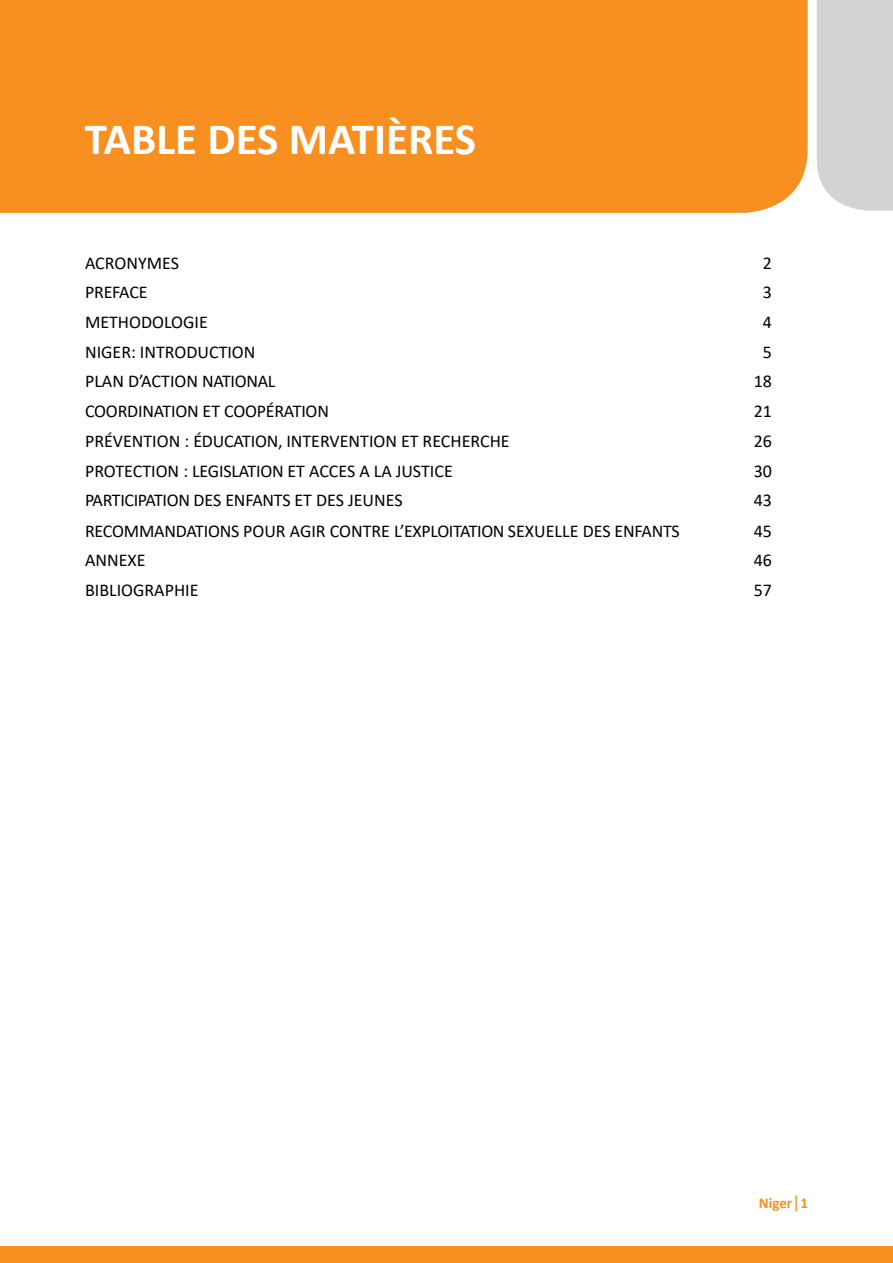
<style>
.page{position:relative;width:893px;height:1263px;background:#fff}
.page>*{position:absolute;margin:0;border:0;box-sizing:border-box;transform-origin:0 0}
.t1{font:700 45px "Calibri";color:#fff}
.t2{font:18px "Calibri";color:#000}
.t3{font:700 15px "Calibri";color:#f79020}
.s1{font-weight:400;font-size:18px}
</style>
<div class="page">
<div style="left:0;top:1246px;width:893px;height:17px;background:#f79020"></div>
<div style="left:1px;top:0;width:807px;height:213px;background:#f79020"></div>
<div style="left:817px;top:0;width:76px;height:211px;background:#d1d3d4"></div>
<svg style="left:0;top:0;width:1px;height:213px"></svg>
<h1 class="t1" style="left:85px;top:108px;width:393px">TABLE DES MATIÈRES</h1>
<p class="t2" style="left:85px;top:250px;width:96px">ACRONYMES</p>
<p class="t2" style="left:763px;top:250px;width:11px">2</p>
<p class="t2" style="left:85px;top:280px;width:64px">PREFACE</p>
<p class="t2" style="left:763px;top:280px;width:11px">3</p>
<p class="t2" style="left:85px;top:310px;width:124px">METHODOLOGIE</p>
<p class="t2" style="left:763px;top:310px;width:11px">4</p>
<p class="t2" style="left:85px;top:339px;width:172px">NIGER: INTRODUCTION</p>
<p class="t2" style="left:763px;top:339px;width:11px">5</p>
<p class="t2" style="left:85px;top:369px;width:192px">PLAN D’ACTION NATIONAL</p>
<p class="t2" style="left:754px;top:369px;width:20px">18</p>
<p class="t2" style="left:85px;top:399px;width:245px">COORDINATION ET COOPÉRATION</p>
<p class="t2" style="left:754px;top:399px;width:20px">21</p>
<p class="t2" style="left:85px;top:429px;width:426px">PRÉVENTION : ÉDUCATION, INTERVENTION ET RECHERCHE</p>
<p class="t2" style="left:754px;top:429px;width:20px">26</p>
<p class="t2" style="left:85px;top:458px;width:369px">PROTECTION : LEGISLATION ET ACCES A LA JUSTICE</p>
<p class="t2" style="left:754px;top:458px;width:20px">30</p>
<p class="t2" style="left:85px;top:488px;width:319px">PARTICIPATION DES ENFANTS ET DES JEUNES</p>
<p class="t2" style="left:754px;top:488px;width:20px">43</p>
<p class="t2" style="left:85px;top:518px;width:596px">RECOMMANDATIONS POUR AGIR CONTRE L’EXPLOITATION SEXUELLE DES ENFANTS</p>
<p class="t2" style="left:754px;top:518px;width:20px">45</p>
<p class="t2" style="left:85px;top:548px;width:62px">ANNEXE</p>
<p class="t2" style="left:754px;top:548px;width:20px">46</p>
<p class="t2" style="left:85px;top:577px;width:115px">BIBLIOGRAPHIE</p>
<p class="t2" style="left:754px;top:577px;width:20px">57</p>
<p class="t3" style="left:759px;top:1193px;width:51px">Niger<span class="s1">|</span>1</p>
</div>
